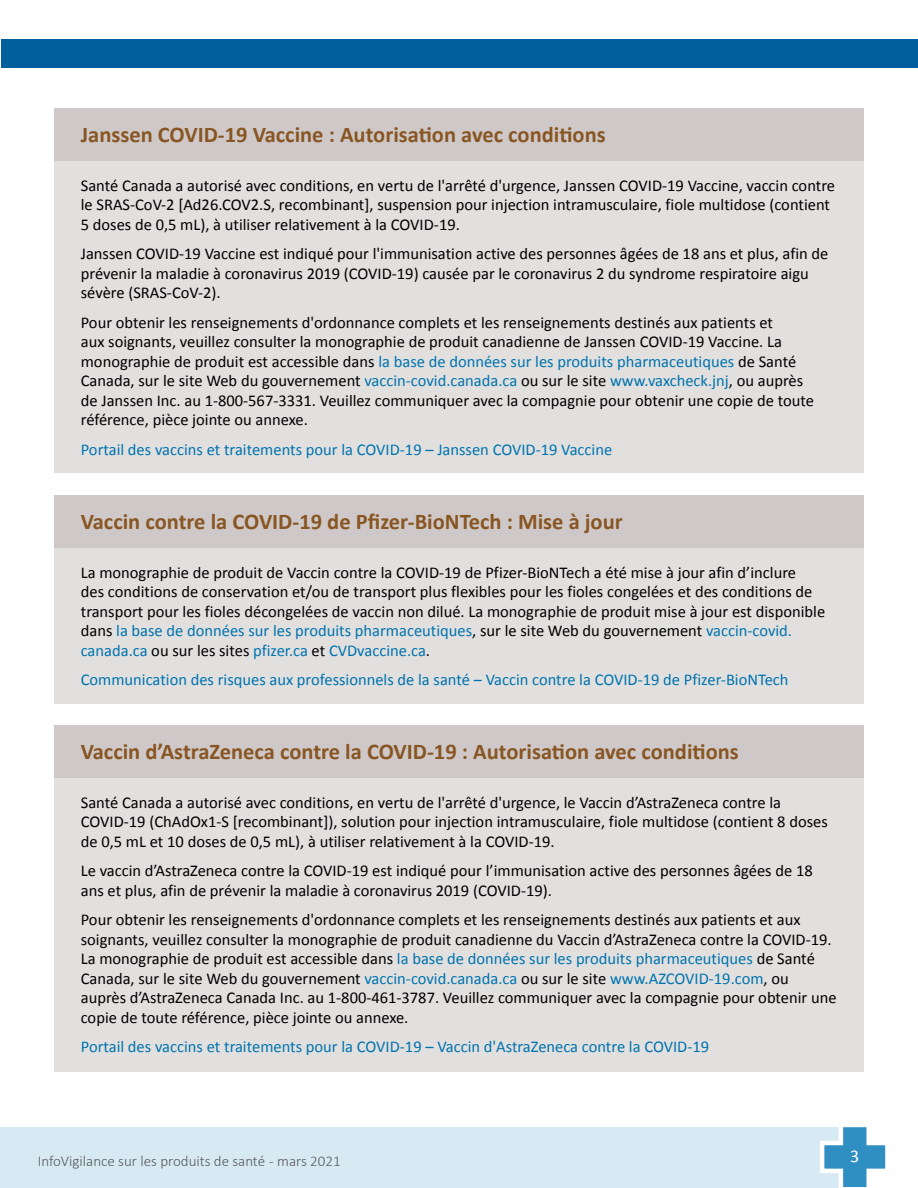
<style>
.page{position:relative;width:918px;height:1188px;background:#fff}
.page>*{position:absolute;margin:0;border:0;box-sizing:border-box;transform-origin:0 0}
.t1{font:700 22.5px "Calibri";color:#895623}
.t2{font:18px "Calibri";color:#fff}
.t3{font:16.5px/19.5px "Calibri";color:#000}
.t4{font:16.5px "Calibri";color:#0073ae}
.t5{font:300 15px "Calibri";color:#58595b}
.s1{color:#0073ae}
</style>
<div class="page">
<div style="left:1px;top:1127px;width:854px;height:61px;background:#d7eaf3"></div>
<hr style="left:0;top:1127px;width:1px;height:61px;background:#d7eaf3">
<svg style="left:820px;top:1127px;width:66px;height:61px"></svg>
<div style="left:1px;top:39px;width:917px;height:29px;background:#005f9c"></div>
<div style="left:54px;top:778px;width:810px;height:294px;background:#e2e0df"></div>
<div style="left:54px;top:725px;width:810px;height:53px;background:#cec9c8"></div>
<div style="left:54px;top:161px;width:810px;height:311px;background:#e2e0df"></div>
<div style="left:54px;top:108px;width:810px;height:53px;background:#cec9c8"></div>
<div style="left:54px;top:548px;width:810px;height:156px;background:#e2e0df"></div>
<div style="left:54px;top:495px;width:810px;height:53px;background:#cec9c8"></div>
<h1 class="t1" style="left:81px;top:120px;width:526px">Janssen COVID-19 Vaccine : Autorisation avec conditions</h1>
<p class="t3" style="left:81px;top:176px;width:756px">Santé Canada a autorisé avec conditions, en vertu de l'arrêté d'urgence, Janssen COVID-19 Vaccine, vaccin contre le SRAS-CoV-2 [Ad26.COV2.S, recombinant], suspension pour injection intramusculaire, fiole multidose (contient<br>5 doses de 0,5 mL), à utiliser relativement à la COVID-19.</p>
<p class="t3" style="left:81px;top:244px;width:749px">Janssen COVID-19 Vaccine est indiqué pour l'immunisation active des personnes âgées de 18 ans et plus, afin de prévenir la maladie à coronavirus 2019 (COVID-19) causée par le coronavirus 2 du syndrome respiratoire aigu sévère (SRAS-CoV-2).</p>
<p class="t3" style="left:81px;top:312px;width:735px">Pour obtenir les renseignements d'ordonnance complets et les renseignements destinés aux patients et<br>aux soignants, veuillez consulter la monographie de produit canadienne de Janssen COVID-19 Vaccine. La monographie de produit est accessible dans <span class="s1">la base de données sur les produits pharmaceutiques</span> de Santé Canada, sur le site Web du gouvernement <span class="s1">vaccin-covid.canada.ca</span> ou sur le site <span class="s1">www.vaxcheck.jnj</span>, ou auprès de Janssen Inc. au 1-800-567-3331. Veuillez communiquer avec la compagnie pour obtenir une copie de toute référence, pièce jointe ou annexe.</p>
<p class="t4" style="left:81px;top:439px;width:533px">Portail des vaccins et traitements pour la COVID-19 – Janssen COVID-19 Vaccine</p>
<h1 class="t1" style="left:81px;top:507px;width:544px">Vaccin contre la COVID-19 de Pfizer-BioNTech : Mise à jour</h1>
<p class="t3" style="left:81px;top:563px;width:746px">La monographie de produit de Vaccin contre la COVID-19 de Pfizer-BioNTech a été mise à jour afin d’inclure<br>des conditions de conservation et/ou de transport plus flexibles pour les fioles congelées et des conditions de transport pour les fioles décongelées de vaccin non dilué. La monographie de produit mise à jour est disponible dans <span class="s1">la base de données sur les produits pharmaceutiques</span>, sur le site Web du gouvernement <span class="s1">vaccin-covid. canada.ca</span> ou sur les sites <span class="s1">pfizer.ca</span> et <span class="s1">CVDvaccine.ca</span>.</p>
<p class="t4" style="left:81px;top:669px;width:709px">Communication des risques aux professionnels de la santé – Vaccin contre la COVID-19 de Pfizer-BioNTech</p>
<h1 class="t1" style="left:81px;top:737px;width:660px">Vaccin d’AstraZeneca contre la COVID-19 : Autorisation avec conditions</h1>
<p class="t3" style="left:81px;top:793px;width:749px">Santé Canada a autorisé avec conditions, en vertu de l'arrêté d'urgence, le Vaccin d’AstraZeneca contre la<br>COVID-19 (ChAdOx1-S [recombinant]), solution pour injection intramusculaire, fiole multidose (contient 8 doses de 0,5 mL et 10 doses de 0,5 mL), à utiliser relativement à la COVID-19.</p>
<p class="t3" style="left:81px;top:861px;width:734px">Le vaccin d’AstraZeneca contre la COVID-19 est indiqué pour l’immunisation active des personnes âgées de 18 ans et plus, afin de prévenir la maladie à coronavirus 2019 (COVID-19).</p>
<p class="t3" style="left:81px;top:910px;width:757px">Pour obtenir les renseignements d'ordonnance complets et les renseignements destinés aux patients et aux soignants, veuillez consulter la monographie de produit canadienne du Vaccin d’AstraZeneca contre la COVID-19.<br>La monographie de produit est accessible dans <span class="s1">la base de données sur les produits pharmaceutiques</span> de Santé Canada, sur le site Web du gouvernement <span class="s1">vaccin-covid.canada.ca</span> ou sur le site <span class="s1">www.AZCOVID-19.com</span>, ou auprès d’AstraZeneca Canada Inc. au 1-800-461-3787. Veuillez communiquer avec la compagnie pour obtenir une copie de toute référence, pièce jointe ou annexe.</p>
<p class="t4" style="left:81px;top:1036px;width:630px">Portail des vaccins et traitements pour la COVID-19 – Vaccin d'AstraZeneca contre la COVID-19</p>
<p class="t5" style="left:38px;top:1152px;width:304px">InfoVigilance sur les produits de santé - mars 2021</p>
<p class="t2" style="left:850px;top:1144px;width:11px">3</p>
</div>
